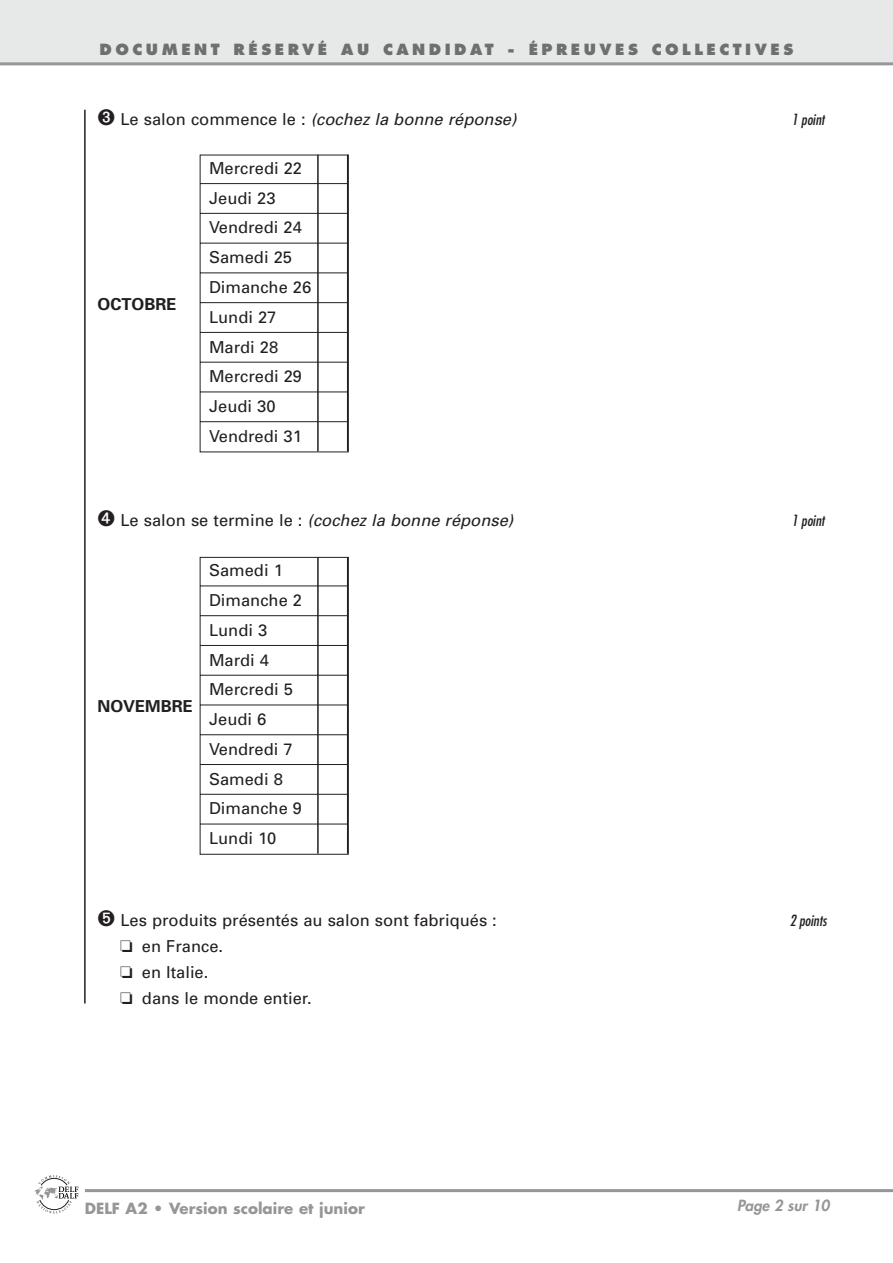
<style>
.page{position:relative;width:893px;height:1263px;background:#fff}
.page>*{position:absolute;margin:0;border:0;box-sizing:border-box;transform-origin:0 0}
.t1{font:16.5px/29.7px "Univers";color:#231f20}
.t2{font:italic 16.5px "Univers";color:#231f20}
.t3{font:700 16.5px "Univers";color:#231f20}
.t4{font:800 15px "Futura";letter-spacing:.235em;color:#6d6f71}
.t5{font:700 15px "Futura";color:#949698}
.t6{font:italic condensed 15px "Futura";color:#231f20}
.t7{font:italic 800 15px "Futura";color:#949698}
.s1{font-style:normal}
</style>
<div class="page">
<div style="left:0;top:0;width:892px;height:64px;background:#e7e8e8"></div>
<hr style="left:85px;top:1189px;width:807px;height:3px;background:#949698">
<hr style="left:0;top:62px;width:892px;height:3px;background:#949698">
<svg style="left:34px;top:1175px;width:45px;height:39px"></svg>
<hr style="left:84px;top:110px;width:2px;height:894px;background:#231f20">
<svg style="left:199px;top:154px;width:150px;height:299px"></svg>
<hr style="left:317px;top:155px;width:2px;height:296px;background:#231f20">
<hr style="left:347px;top:155px;width:1px;height:296px;background:#231f20">
<svg style="left:199px;top:557px;width:150px;height:298px"></svg>
<hr style="left:317px;top:557px;width:2px;height:297px;background:#231f20">
<hr style="left:347px;top:557px;width:1px;height:297px;background:#231f20">
<p class="t4" style="left:100px;top:43px;width:695px">DOCUMENT RÉSERVÉ AU CANDIDAT - ÉPREUVES COLLECTIVES</p>
<p class="t2" style="left:98px;top:113px;width:420px">➌ <span class="s1">Le salon commence le :</span> (cochez la bonne réponse)</p>
<p class="t6" style="left:791px;top:113px;width:34px">1 point</p>
<p class="t3" style="left:98px;top:298px;width:80px">OCTOBRE</p>
<p class="t1" style="left:209px;top:155px;width:104px">Mercredi 22<br>Jeudi 23<br>Vendredi 24<br>Samedi 25<br>Dimanche 26<br>Lundi 27<br>Mardi 28<br>Mercredi 29<br>Jeudi 30<br>Vendredi 31</p>
<p class="t2" style="left:98px;top:514px;width:417px">➍ <span class="s1">Le salon se termine le :</span> (cochez la bonne réponse)</p>
<p class="t6" style="left:791px;top:513px;width:34px">1 point</p>
<p class="t3" style="left:98px;top:700px;width:97px">NOVEMBRE</p>
<p class="t1" style="left:209px;top:557px;width:95px">Samedi 1<br>Dimanche 2<br>Lundi 3<br>Mardi 4<br>Mercredi 5<br>Jeudi 6<br>Vendredi 7<br>Samedi 8<br>Dimanche 9<br>Lundi 10</p>
<p class="t1" style="left:98px;top:907px;width:401px">➎ Les produits présentés au salon sont fabriqués :</p>
<p class="t6" style="left:789px;top:914px;width:38px">2 points</p>
<p class="t1" style="left:120px;top:935px;width:193px;line-height:26px">❏ en France.<br>❏ en Italie.<br>❏ dans le monde entier.</p>
<p class="t5" style="left:85px;top:1201px;width:281px">DELF A2 • Version scolaire et junior</p>
<p class="t7" style="left:737px;top:1198px;width:94px">Page 2 sur 10</p>
</div>
